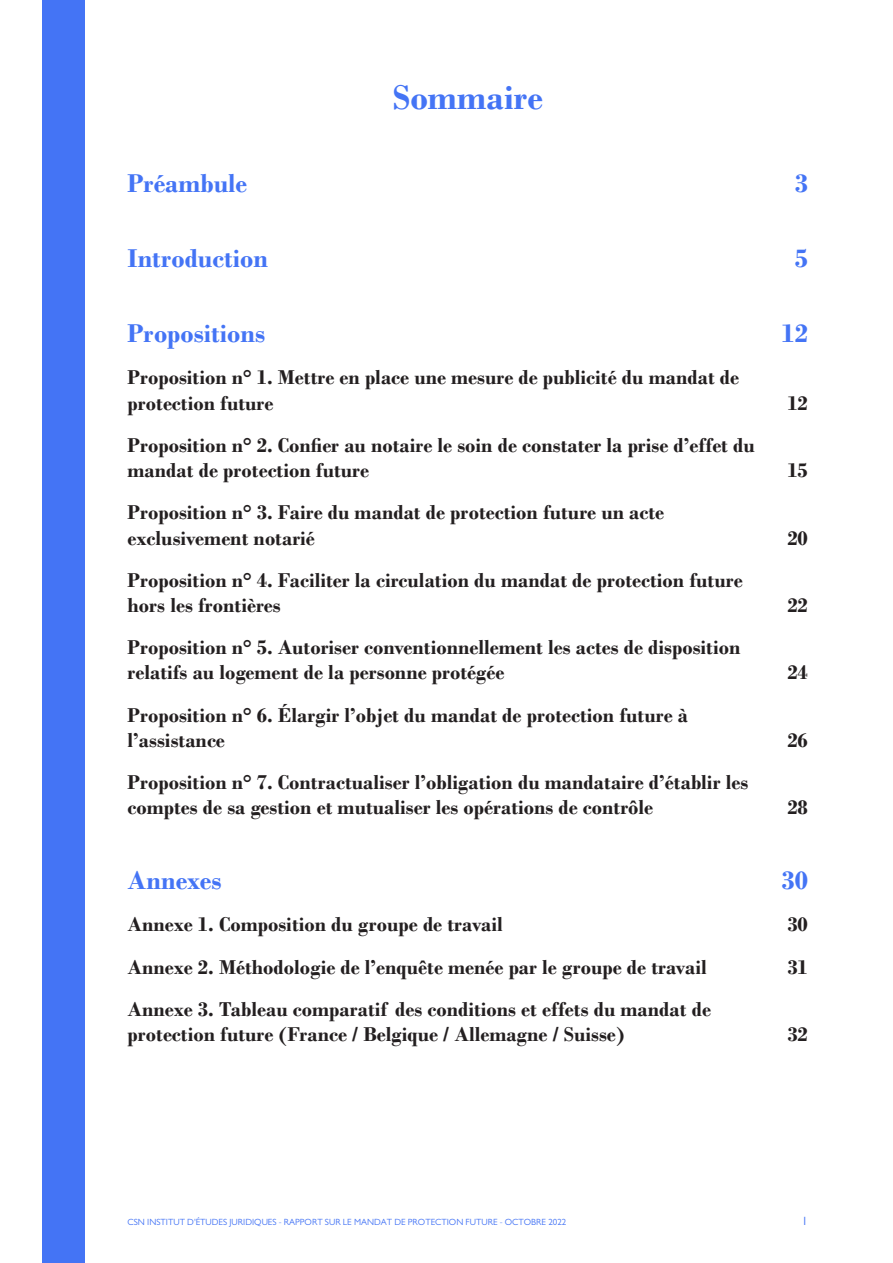
<style>
.page{position:relative;width:893px;height:1263px;background:#fff}
.page>*{position:absolute;margin:0;border:0;box-sizing:border-box;transform-origin:0 0}
.t1{font:700 36px "Bodoni";color:#4474f5}
.t2{font:700 27px "Bodoni";color:#4474f5}
.t3{font:700 21px/25.2px "Bodoni";color:#231f20}
.t4{font:12px "Gill Sans";color:#4474f5}
.t5{font:9px "Gill Sans";color:#4474f5}
</style>
<div class="page">
<div style="left:43px;top:0;width:42px;height:1263px;background:#4474f5"></div>
<h1 class="t1" style="left:393px;top:76px;width:152px">Sommaire</h1>
<p class="t2" style="left:128px;top:168px;width:121px">Préambule</p>
<p class="t2" style="left:795px;top:168px;width:15px">3</p>
<p class="t2" style="left:128px;top:243px;width:142px">Introduction</p>
<p class="t2" style="left:795px;top:243px;width:15px">5</p>
<p class="t2" style="left:128px;top:317px;width:139px">Propositions</p>
<p class="t2" style="left:781px;top:317px;width:28px">12</p>
<p class="t3" style="left:128px;top:365px;width:613px">Proposition n° 1. Mettre en place une mesure de publicité du mandat de protection future</p>
<p class="t3" style="left:787px;top:390px;width:22px">12</p>
<p class="t3" style="left:128px;top:432px;width:629px">Proposition n° 2. Confier au notaire le soin de constater la prise d’effet du mandat de protection future</p>
<p class="t3" style="left:128px;top:500px;width:538px">Proposition n° 3. Faire du mandat de protection future un acte exclusivement notarié</p>
<p class="t3" style="left:128px;top:567px;width:617px">Proposition n° 4. Faciliter la circulation du mandat de protection future hors les frontières</p>
<p class="t3" style="left:128px;top:635px;width:614px">Proposition n° 5. Autoriser conventionnellement les actes de disposition relatifs au logement de la personne protégée</p>
<p class="t3" style="left:128px;top:702px;width:562px">Proposition n° 6. Élargir l’objet du mandat de protection future à l’assistance</p>
<p class="t3" style="left:128px;top:769px;width:622px">Proposition n° 7. Contractualiser l’obligation du mandataire d’établir les comptes de sa gestion et mutualiser les opérations de contrôle</p>
<p class="t3" style="left:787px;top:457px;width:22px">15</p>
<p class="t3" style="left:787px;top:525px;width:22px">20</p>
<p class="t3" style="left:787px;top:592px;width:22px">22</p>
<p class="t3" style="left:787px;top:660px;width:22px">24</p>
<p class="t3" style="left:787px;top:727px;width:22px">26</p>
<p class="t3" style="left:787px;top:795px;width:22px">28</p>
<p class="t2" style="left:128px;top:864px;width:96px">Annexes</p>
<p class="t2" style="left:781px;top:864px;width:28px">30</p>
<p class="t3" style="left:128px;top:912px;width:377px">Annexe 1. Composition du groupe de travail</p>
<p class="t3" style="left:787px;top:912px;width:22px">30</p>
<p class="t3" style="left:128px;top:954px;width:581px">Annexe 2. Méthodologie de l’enquête menée par le groupe de travail</p>
<p class="t3" style="left:787px;top:954px;width:22px">31</p>
<p class="t3" style="left:128px;top:996px;width:585px">Annexe 3. Tableau comparatif des conditions et effets du mandat de protection future (France / Belgique / Allemagne / Suisse)</p>
<p class="t3" style="left:787px;top:1021px;width:22px">32</p>
<p class="t5" style="left:128px;top:1217px;width:440px">CSN INSTITUT D'ÉTUDES JURIDIQUES - RAPPORT SUR LE MANDAT DE PROTECTION FUTURE - OCTOBRE 2022</p>
<p class="t4" style="left:802px;top:1214px;width:7px">1</p>
</div>
